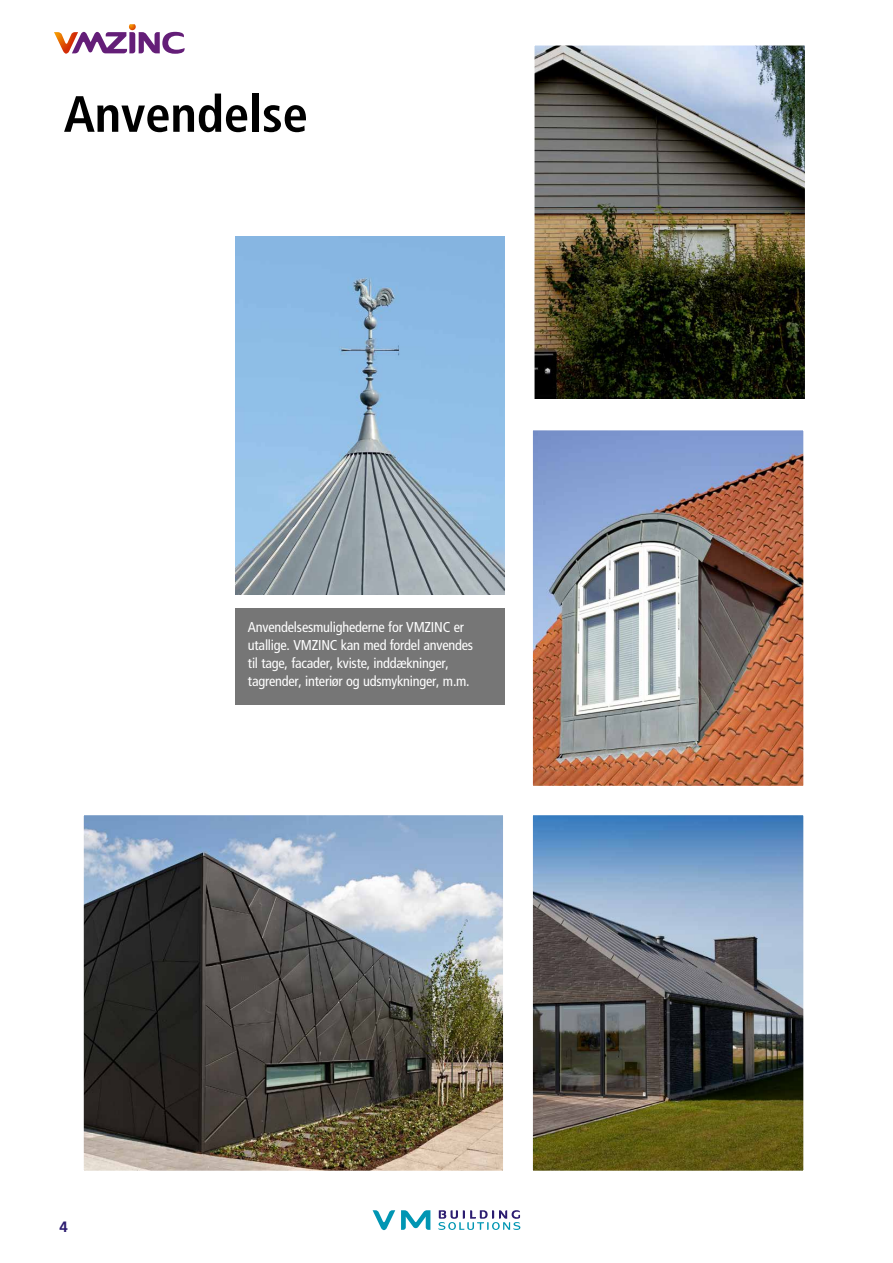
<style>
.page{position:relative;width:893px;height:1263px;background:#fff}
.page>*{position:absolute;margin:0;border:0;box-sizing:border-box;transform-origin:0 0}
.t1{font:700 condensed 51px "Frutiger LT Pro";letter-spacing:-.005em;color:#000}
.t2{font:700 15px "Frutiger LT Pro";color:#2b1c70}
.t3{font:condensed 14.25px/18px "Frutiger LT Pro";letter-spacing:-.015em;color:#fff}
</style>
<div class="page">
<svg style="left:438px;top:1210px;width:82px;height:20px"></svg>
<svg style="left:373px;top:1210px;width:57px;height:20px"></svg>
<svg style="left:54px;top:24px;width:131px;height:30px"></svg>
<div style="left:235px;top:608px;width:269px;height:96px;background:#767676"></div>
<img style="left:535px;top:47px;width:269px;height:351px">
<div style="left:531px;top:43px;width:277px;height:361px;border:3px solid #fff"></div>
<img style="left:534px;top:431px;width:268px;height:354px">
<div style="left:530px;top:427px;width:276px;height:362px;border:3px solid #fff"></div>
<img style="left:85px;top:816px;width:417px;height:354px">
<div style="left:81px;top:812px;width:425px;height:362px;border:3px solid #fff"></div>
<img style="left:235px;top:236px;width:269px;height:359px">
<img style="left:534px;top:816px;width:268px;height:354px">
<div style="left:530px;top:812px;width:276px;height:362px;border:3px solid #fff"></div>
<h1 class="t1" style="left:64px;top:84px;width:246px">Anvendelse</h1>
<p class="t3" style="left:248px;top:618px;width:227px">Anvendelsesmulighederne for VMZINC er utallige. VMZINC kan med fordel anvendes til tage, facader, kviste, inddækninger, tagrender, interiør og udsmykninger, m.m.</p>
<p class="t2" style="left:60px;top:1217px;width:10px">4</p>
</div>
